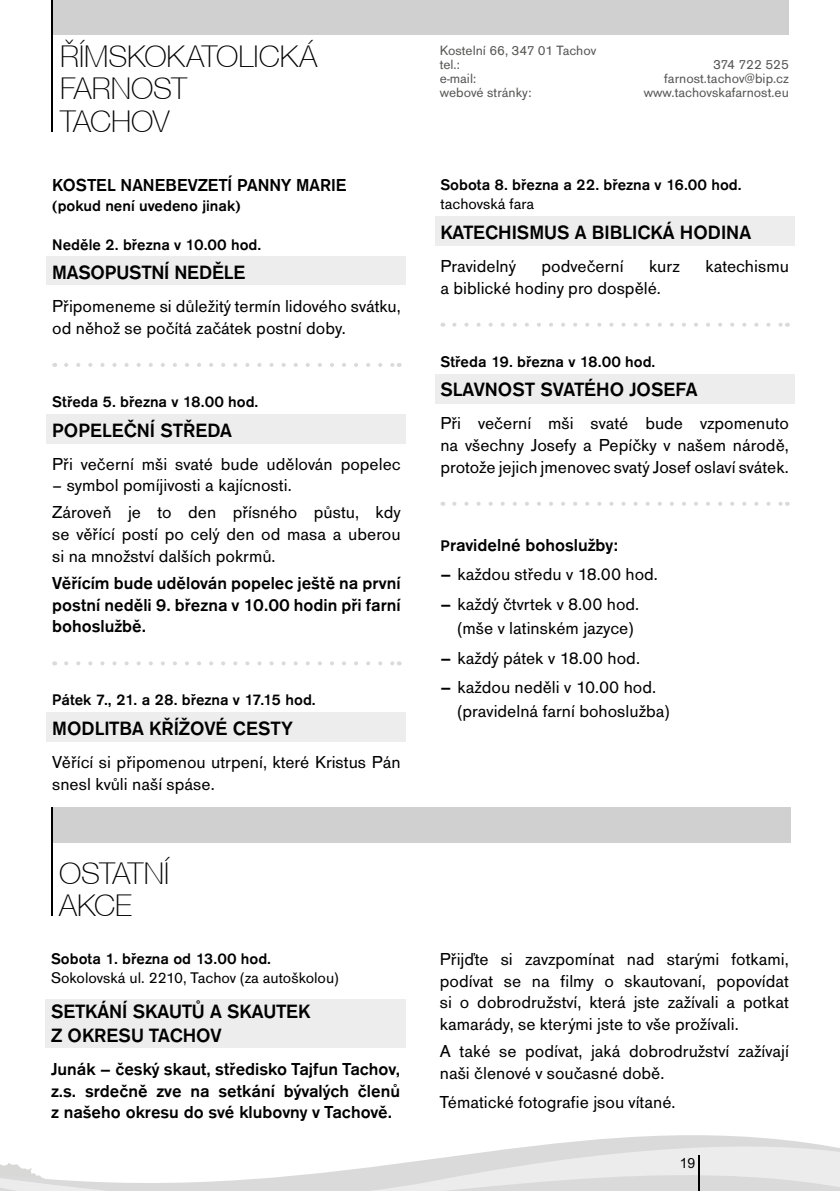
<style>
.page{position:relative;width:840px;height:1191px;background:#fff}
.page>*{position:absolute;margin:0;border:0;box-sizing:border-box;transform-origin:0 0}
.t1{font:100 30px/32px "Helvetica Neue CE";color:#000}
.t2{font:500 20px/24px "Accius TOT";color:#000}
.t3{font:18px/21.6px "Accius TOT";color:#000}
.t4{font:500 18px/21.6px "Accius TOT";color:#000;text-align:justify}
.t5{font:500 16px "Accius TOT";color:#000}
.t6{font:16px "Accius TOT";color:#000}
.t7{font:14px/14px "Accius TOT";color:#575756}
.t8{font:14px "Arial";color:#000}
.s1{font-size:16px}
.s2{font-weight:500}
</style>
<div class="page">
<svg style="left:0;top:1137px;width:839px;height:54px"></svg>
<hr style="left:698px;top:1155px;width:1px;height:36px;background:#000">
<div style="left:51px;top:0;width:737px;height:34px;background:#d0d0d0"></div>
<hr style="left:51px;top:0;width:1px;height:132px;background:#000">
<div style="left:46px;top:257px;width:360px;height:28px;background:#ededed"></div>
<svg style="left:66px;top:363px;width:326px;height:4px"></svg>
<div style="left:46px;top:414px;width:360px;height:29px;background:#ededed"></div>
<svg style="left:66px;top:661px;width:326px;height:4px"></svg>
<div style="left:46px;top:712px;width:360px;height:30px;background:#ededed"></div>
<div style="left:434px;top:216px;width:360px;height:30px;background:#ededed"></div>
<svg style="left:454px;top:323px;width:326px;height:4px"></svg>
<div style="left:434px;top:374px;width:360px;height:29px;background:#ededed"></div>
<svg style="left:454px;top:502px;width:326px;height:4px"></svg>
<div style="left:51px;top:807px;width:739px;height:36px;background:#d0d0d0"></div>
<hr style="left:51px;top:807px;width:1px;height:109px;background:#000">
<div style="left:45px;top:999px;width:360px;height:24px;background:#ededed"></div>
<div style="left:45px;top:1023px;width:360px;height:24px;background:#ededed"></div>
<h1 class="t1" style="left:60px;top:41px;width:259px">ŘÍMSKOKATOLICKÁ<br>FARNOST<br>TACHOV</h1>
<p class="t7" style="left:439px;top:44px;width:158px">Kostelní 66, 347 01 Tachov tel.:</p>
<p class="t7" style="left:712px;top:58px;width:77px">374 722 525</p>
<p class="t7" style="left:439px;top:72px;width:38px">e-mail:</p>
<p class="t7" style="left:664px;top:72px;width:126px">farnost.tachov@bip.cz</p>
<p class="t7" style="left:439px;top:86px;width:93px">webové stránky:</p>
<p class="t7" style="left:643px;top:86px;width:146px">www.tachovskafarnost.eu</p>
<p class="t4" style="left:52px;top:175px;width:296px">KOSTEL NANEBEVZETÍ PANNY MARIE</p>
<p class="t5" style="left:52px;top:196px;width:190px">(pokud není uvedeno jinak)</p>
<p class="t5" style="left:52px;top:235px;width:210px">Neděle 2. března v 10.00 hod.</p>
<p class="t2" style="left:52px;top:261px;width:195px">MASOPUSTNÍ NEDĚLE</p>
<p class="t3" style="left:52px;top:296px;width:350px">Připomeneme si důležitý termín lidového svátku, od něhož se počítá začátek postní doby.</p>
<p class="t5" style="left:52px;top:393px;width:207px">Středa 5. března v 18.00 hod.</p>
<p class="t2" style="left:52px;top:418px;width:181px">POPELEČNÍ STŘEDA</p>
<p class="t3" style="left:52px;top:453px;width:350px">Při večerní mši svaté bude udělován popelec</p>
<p class="t3" style="left:52px;top:472px;width:350px;line-height:27.2px">– symbol pomíjivosti a kajícnosti.<br>Zároveň je to den přísného půstu, kdy</p>
<p class="t3" style="left:52px;top:523px;width:350px">se věřící postí po celý den od masa a uberou si na množství dalších pokrmů.</p>
<p class="t4" style="left:52px;top:572px;width:350px">Věřícím bude udělován popelec ještě na první postní neděli 9. března v 10.00 hodin při farní bohoslužbě.</p>
<p class="t5" style="left:52px;top:691px;width:265px">Pátek 7., 21. a 28. března v 17.15 hod.</p>
<p class="t2" style="left:52px;top:716px;width:242px">MODLITBA KŘÍŽOVÉ CESTY</p>
<p class="t3" style="left:52px;top:751px;width:350px">Věřící si připomenou utrpení, které Kristus Pán snesl kvůli naší spáse.</p>
<h1 class="t1" style="left:59px;top:858px;width:111px">OSTATNÍ<br>AKCE</h1>
<p class="t5" style="left:51px;top:949px;width:221px">Sobota 1. března od 13.00 hod.</p>
<p class="t6" style="left:51px;top:968px;width:289px">Sokolovská ul. 2210, Tachov (za autoškolou)</p>
<p class="t2" style="left:51px;top:999px;width:261px">SETKÁNÍ SKAUTŮ A SKAUTEK<br>Z OKRESU TACHOV</p>
<p class="t4" style="left:51px;top:1058px;width:350px">Junák – český skaut, středisko Tajfun Tachov, z.s. srdečně zve na setkání bývalých členů z našeho okresu do své klubovny v Tachově.</p>
<p class="t5" style="left:440px;top:176px;width:302px">Sobota 8. března a 22. března v 16.00 hod.</p>
<p class="t6" style="left:440px;top:195px;width:95px">tachovská fara</p>
<p class="t2" style="left:440px;top:221px;width:312px">KATECHISMUS A BIBLICKÁ HODINA</p>
<p class="t3" style="left:440px;top:255px;width:77px">Pravidelný</p>
<p class="t3" style="left:541px;top:255px;width:83px">podvečerní</p>
<p class="t3" style="left:649px;top:255px;width:32px">kurz</p>
<p class="t3" style="left:705px;top:255px;width:85px">katechismu</p>
<p class="t3" style="left:440px;top:277px;width:222px">a biblické hodiny pro dospělé.</p>
<p class="t5" style="left:440px;top:352px;width:216px">Středa 19. března v 18.00 hod.</p>
<p class="t2" style="left:440px;top:378px;width:258px">SLAVNOST SVATÉHO JOSEFA</p>
<p class="t3" style="left:440px;top:413px;width:350px;text-align:justify">Při večerní mši svaté bude vzpomenuto na všechny Josefy a Pepíčky v našem národě, protože jejich jmenovec svatý Josef oslaví svátek.</p>
<p class="t4" style="left:440px;top:534px;width:179px"><span class="s1">P</span>ravidelné bohoslužby:</p>
<p class="t3" style="left:440px;top:564px;width:219px"><span class="s2">–</span> každou středu v 18.00 hod.</p>
<p class="t3" style="left:457px;top:592px;width:183px;line-height:24px;text-indent:-17px"><span class="s2">–</span> každý čtvrtek v 8.00 hod. (mše v latinském jazyce)</p>
<p class="t3" style="left:440px;top:647px;width:201px"><span class="s2">–</span> každý pátek v 18.00 hod.</p>
<p class="t3" style="left:457px;top:675px;width:213px;line-height:24px;text-indent:-17px"><span class="s2">–</span> každou neděli v 10.00 hod. (pravidelná farní bohoslužba)</p>
<p class="t3" style="left:439px;top:948px;width:350px;text-align:justify">Přijďte si zavzpomínat nad starými fotkami, podívat se na filmy o skautovaní, popovídat si o dobrodružství, která jste zažívali a potkat kamarády, se kterými jste to vše prožívali.</p>
<p class="t3" style="left:439px;top:1040px;width:350px">A také se podívat, jaká dobrodružství zažívají naši členové v současné době.</p>
<p class="t3" style="left:439px;top:1091px;width:237px">Tématické fotografie jsou vítané.</p>
<p class="t8" style="left:679px;top:1153px;width:17px">19</p>
</div>
